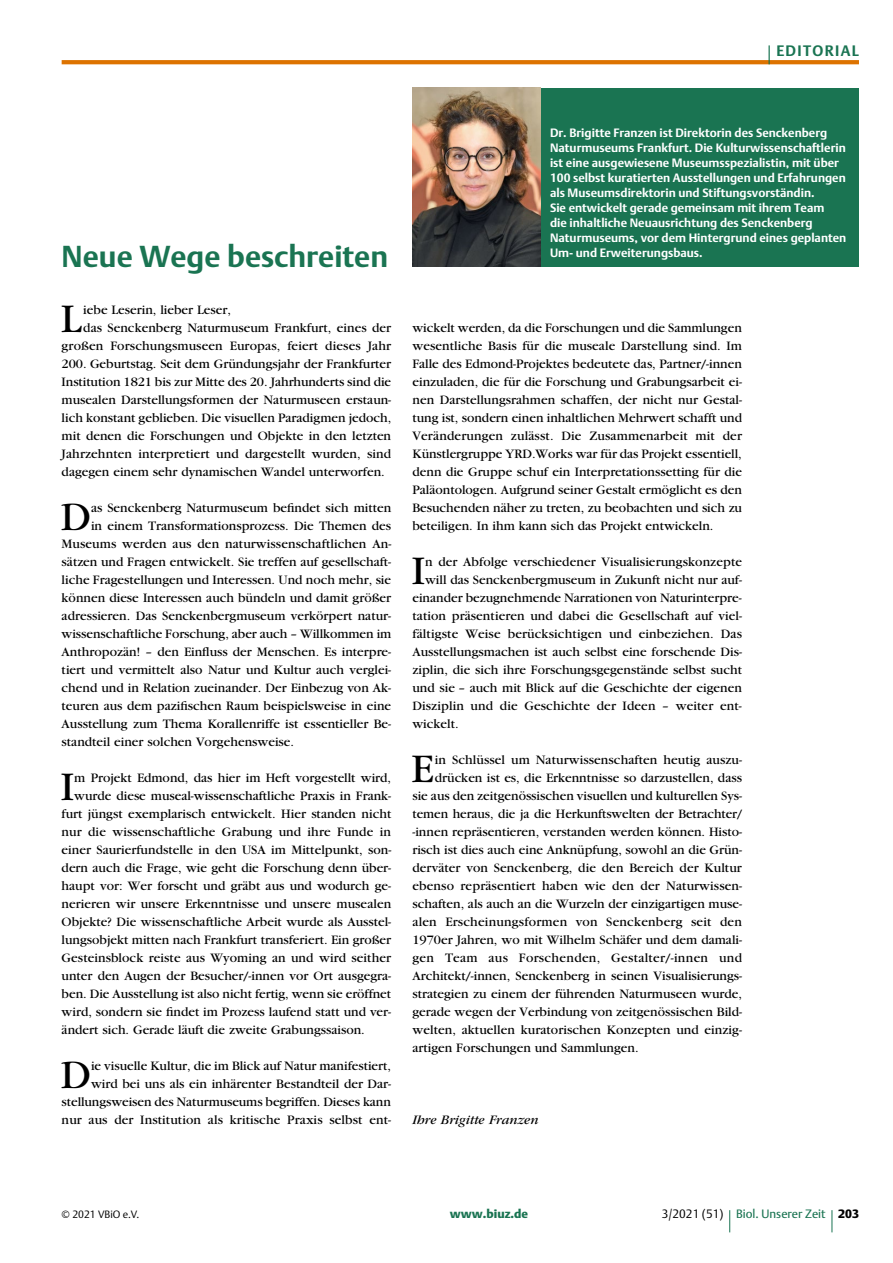
<style>
.page{position:relative;width:893px;height:1263px;background:#fff}
.page>*{position:absolute;margin:0;border:0;box-sizing:border-box;transform-origin:0 0}
.t1{font:42.45px "Garamond";color:#000}
.t2{font:700 30px "DTL Argo T";color:#1a7452}
.t3{font:700 15px "DTL Argo T";letter-spacing:.09em;color:#1a7452}
.t4{font:13.5px/18px "Garamond";color:#000;text-align:right}
.t5{font:13.5px "Garamond";letter-spacing:.025em;color:#000}
.t6{font:italic 13.5px "Garamond";color:#000}
.t7{font:700 12px/15px "DTL Argo T";color:#fff}
.t8{font:12px "DTL Argo T";color:#1a7452}
.t9{font:12px "DTL Argo T Black";color:#1a7452}
.t10{font:10.5px "DTL Argo T Light";color:#000}
.s1{font-family:"DTL Argo T Light";color:#000}
.s2{font-family:"DTL Argo T Black";color:#000}
</style>
<div class="page">
<svg style="left:62px;top:60px;width:797px;height:4px;background:#dd7605"></svg>
<svg style="left:768px;top:45px;width:2px;height:19px"></svg>
<svg style="left:729px;top:1210px;width:1px;height:22px"></svg>
<svg style="left:832px;top:1210px;width:1px;height:22px"></svg>
<div style="left:540px;top:88px;width:319px;height:178px;background:#1a7452"></div>
<img style="left:412px;top:88px;width:128px;height:178px">
<p class="t3" style="left:776px;top:42px;width:84px">EDITORIAL</p>
<h2 class="t2" style="left:62px;top:239px;width:328px">Neue Wege beschreiten</h2>
<h1 class="t1" style="left:61px;top:297px;width:22px">L</h1>
<p class="t4" style="left:83px;top:301px;width:149px">iebe Leserin, lieber Leser,</p>
<p class="t4" style="left:83px;top:319px;width:309px">das Senckenberg Naturmuseum Frankfurt, eines der</p>
<p class="t4" style="left:62px;top:337px;width:331px">großen Forschungsmuseen Europas, feiert dieses Jahr</p>
<p class="t4" style="left:62px;top:355px;width:331px">200. Geburtstag. Seit dem Gründungsjahr der Frankfurter</p>
<p class="t4" style="left:62px;top:373px;width:331px">Institution 1821 bis zur Mitte des 20. Jahrhunderts sind die</p>
<p class="t4" style="left:62px;top:391px;width:331px">musealen Darstellungsformen der Naturmuseen erstaun-</p>
<p class="t4" style="left:62px;top:409px;width:331px">lich konstant geblieben. Die visuellen Paradigmen jedoch,</p>
<p class="t4" style="left:62px;top:427px;width:331px">mit denen die Forschungen und Objekte in den letzten</p>
<p class="t4" style="left:62px;top:445px;width:331px">Jahrzehnten interpretiert und dargestellt wurden, sind</p>
<p class="t4" style="left:62px;top:463px;width:325px">dagegen einem sehr dynamischen Wandel unterworfen.</p>
<h1 class="t1" style="left:61px;top:495px;width:32px">D</h1>
<p class="t4" style="left:91px;top:499px;width:302px">as Senckenberg Naturmuseum befindet sich mitten</p>
<p class="t4" style="left:91px;top:517px;width:302px">in einem Transformationsprozess. Die Themen des</p>
<p class="t4" style="left:62px;top:535px;width:331px">Museums werden aus den naturwissenschaftlichen An-</p>
<p class="t4" style="left:62px;top:553px;width:331px">sätzen und Fragen entwickelt. Sie treffen auf gesellschaft-</p>
<p class="t4" style="left:62px;top:571px;width:331px">liche Fragestellungen und Interessen. Und noch mehr, sie</p>
<p class="t4" style="left:62px;top:589px;width:331px">können diese Interessen auch bündeln und damit größer</p>
<p class="t4" style="left:62px;top:607px;width:331px">adressieren. Das Senckenbergmuseum verkörpert natur-</p>
<p class="t4" style="left:62px;top:625px;width:331px">wissenschaftliche Forschung, aber auch – Willkommen im</p>
<p class="t4" style="left:62px;top:643px;width:331px">Anthropozän! – den Einfluss der Menschen. Es interpre-</p>
<p class="t4" style="left:62px;top:661px;width:331px">tiert und vermittelt also Natur und Kultur auch verglei-</p>
<p class="t4" style="left:62px;top:679px;width:331px">chend und in Relation zueinander. Der Einbezug von Ak-</p>
<p class="t4" style="left:62px;top:697px;width:331px">teuren aus dem pazifischen Raum beispielsweise in eine</p>
<p class="t4" style="left:62px;top:715px;width:331px">Ausstellung zum Thema Korallenriffe ist essentieller Be-</p>
<p class="t4" style="left:62px;top:733px;width:234px">standteil einer solchen Vorgehensweise.</p>
<h1 class="t1" style="left:61px;top:765px;width:15px">I</h1>
<p class="t4" style="left:74px;top:769px;width:318px">m Projekt Edmond, das hier im Heft vorgestellt wird,</p>
<p class="t4" style="left:74px;top:787px;width:318px">wurde diese museal-wissenschaftliche Praxis in Frank-</p>
<p class="t4" style="left:62px;top:805px;width:331px">furt jüngst exemplarisch entwickelt. Hier standen nicht</p>
<p class="t4" style="left:62px;top:823px;width:331px">nur die wissenschaftliche Grabung und ihre Funde in</p>
<p class="t4" style="left:62px;top:841px;width:331px">einer Saurierfundstelle in den USA im Mittelpunkt, son-</p>
<p class="t4" style="left:62px;top:859px;width:331px">dern auch die Frage, wie geht die Forschung denn über-</p>
<p class="t4" style="left:62px;top:877px;width:331px">haupt vor: Wer forscht und gräbt aus und wodurch ge-</p>
<p class="t4" style="left:62px;top:895px;width:331px">nerieren wir unsere Erkenntnisse und unsere musealen</p>
<p class="t4" style="left:62px;top:913px;width:331px">Objekte? Die wissenschaftliche Arbeit wurde als Ausstel-</p>
<p class="t4" style="left:62px;top:931px;width:331px">lungsobjekt mitten nach Frankfurt transferiert. Ein großer</p>
<p class="t4" style="left:62px;top:949px;width:331px">Gesteinsblock reiste aus Wyoming an und wird seither</p>
<p class="t4" style="left:62px;top:967px;width:331px">unter den Augen der Besucher/-innen vor Ort ausgegra-</p>
<p class="t4" style="left:62px;top:985px;width:331px">ben. Die Ausstellung ist also nicht fertig, wenn sie eröffnet</p>
<p class="t4" style="left:62px;top:1003px;width:331px">wird, sondern sie findet im Prozess laufend statt und ver-</p>
<p class="t4" style="left:62px;top:1021px;width:305px">ändert sich. Gerade läuft die zweite Grabungssaison.</p>
<h1 class="t1" style="left:61px;top:1053px;width:32px">D</h1>
<p class="t4" style="left:62px;top:1057px;width:331px">ie visuelle Kultur, die im Blick auf Natur manifestiert, wird bei uns als ein inhärenter Bestandteil der Dar&shy;stellungsweisen des Naturmuseums begriffen. Dieses kann nur aus der Institution als kritische Praxis selbst ent-</p>
<p class="t7" style="left:550px;top:125px;width:298px">Dr. Brigitte Franzen ist Direktorin des Senckenberg Naturmuseums Frankfurt. Die Kulturwissenschaftlerin ist eine ausgewiesene Museumsspezialistin, mit über 100 selbst kuratierten Ausstellungen und Erfahrungen als Museumsdirektorin und Stiftungsvorständin.<br>Sie entwickelt gerade gemeinsam mit ihrem Team<br>die inhaltliche Neuausrichtung des Senckenberg Naturmuseums, vor dem Hintergrund eines geplanten Um- und Erweiterungsbaus.</p>
<p class="t4" style="left:412px;top:319px;width:331px;text-align:justify">wickelt werden, da die Forschungen und die Sammlungen wesentliche Basis für die museale Darstellung sind. Im Falle des Edmond-Projektes bedeutete das, Partner/-innen einzuladen, die für die Forschung und Grabungsarbeit ei&shy;nen Darstellungsrahmen schaffen, der nicht nur Gestal&shy;tung ist, sondern einen inhaltlichen Mehrwert schafft und Veränderungen zulässt. Die Zusammenarbeit mit der Künstlergruppe YRD.Works war für das Projekt essentiell, denn die Gruppe schuf ein Interpretationssetting für die Paläontologen. Aufgrund seiner Gestalt ermöglicht es den Besuchenden näher zu treten, zu beobachten und sich zu beteiligen. In ihm kann sich das Projekt entwickeln.</p>
<h1 class="t1" style="left:412px;top:549px;width:15px">I</h1>
<p class="t4" style="left:425px;top:553px;width:318px">n der Abfolge verschiedener Visualisierungskonzepte</p>
<p class="t4" style="left:425px;top:571px;width:318px">will das Senckenbergmuseum in Zukunft nicht nur auf-</p>
<p class="t4" style="left:412px;top:589px;width:331px">einander bezugnehmende Narrationen von Naturinterpre-</p>
<p class="t4" style="left:412px;top:607px;width:331px">tation präsentieren und dabei die Gesellschaft auf viel-</p>
<p class="t4" style="left:412px;top:625px;width:331px">fältigste Weise berücksichtigen und einbeziehen. Das</p>
<p class="t4" style="left:412px;top:643px;width:331px">Ausstellungsmachen ist auch selbst eine forschende Dis-</p>
<p class="t4" style="left:412px;top:661px;width:331px">ziplin, die sich ihre Forschungsgegenstände selbst sucht</p>
<p class="t4" style="left:412px;top:679px;width:331px">und sie – auch mit Blick auf die Geschichte der eigenen</p>
<p class="t4" style="left:412px;top:697px;width:331px">Disziplin und die Geschichte der Ideen – weiter ent-</p>
<p class="t4" style="left:412px;top:715px;width:48px">wickelt.</p>
<h1 class="t1" style="left:411px;top:747px;width:24px">E</h1>
<p class="t4" style="left:435px;top:751px;width:308px">in Schlüssel um Naturwissenschaften heutig auszu-</p>
<p class="t4" style="left:435px;top:769px;width:309px">drücken ist es, die Erkenntnisse so darzustellen, dass</p>
<p class="t4" style="left:412px;top:787px;width:331px">sie aus den zeitgenössischen visuellen und kulturellen Sys-</p>
<p class="t4" style="left:412px;top:805px;width:331px">temen heraus, die ja die Herkunftswelten der Betrachter/</p>
<p class="t4" style="left:412px;top:823px;width:331px">-innen repräsentieren, verstanden werden können. Histo-</p>
<p class="t4" style="left:412px;top:841px;width:331px">risch ist dies auch eine Anknüpfung, sowohl an die Grün-</p>
<p class="t4" style="left:412px;top:859px;width:331px">derväter von Senckenberg, die den Bereich der Kultur</p>
<p class="t4" style="left:412px;top:877px;width:331px">ebenso repräsentiert haben wie den der Naturwissen-</p>
<p class="t4" style="left:412px;top:895px;width:331px">schaften, als auch an die Wurzeln der einzigartigen muse-</p>
<p class="t4" style="left:412px;top:913px;width:331px">alen Erscheinungsformen von Senckenberg seit den</p>
<p class="t4" style="left:412px;top:931px;width:331px">1970er Jahren, wo mit Wilhelm Schäfer und dem damali-</p>
<p class="t5" style="left:412px;top:951px;width:331px">gen Team aus Forschenden, Gestalter/-innen und</p>
<p class="t4" style="left:412px;top:967px;width:331px">Architekt/-innen, Senckenberg in seinen Visualisierungs-</p>
<p class="t4" style="left:412px;top:985px;width:331px">strategien zu einem der führenden Naturmuseen wurde,</p>
<p class="t4" style="left:412px;top:1003px;width:331px">gerade wegen der Verbindung von zeitgenössischen Bild-</p>
<p class="t4" style="left:412px;top:1021px;width:331px">welten, aktuellen kuratorischen Konzepten und einzig-</p>
<p class="t4" style="left:412px;top:1039px;width:228px">artigen Forschungen und Sammlungen.</p>
<p class="t6" style="left:412px;top:1113px;width:128px">Ihre Brigitte Franzen</p>
<p class="t10" style="left:62px;top:1208px;width:79px">© 2021 VBiO e.V.</p>
<p class="t9" style="left:450px;top:1207px;width:80px">www.biuz.de</p>
<p class="t8" style="left:662px;top:1207px;width:199px"><span class="s1">3/2021 (51)</span> Biol. Unserer Zeit <span class="s2">203</span></p>
</div>
